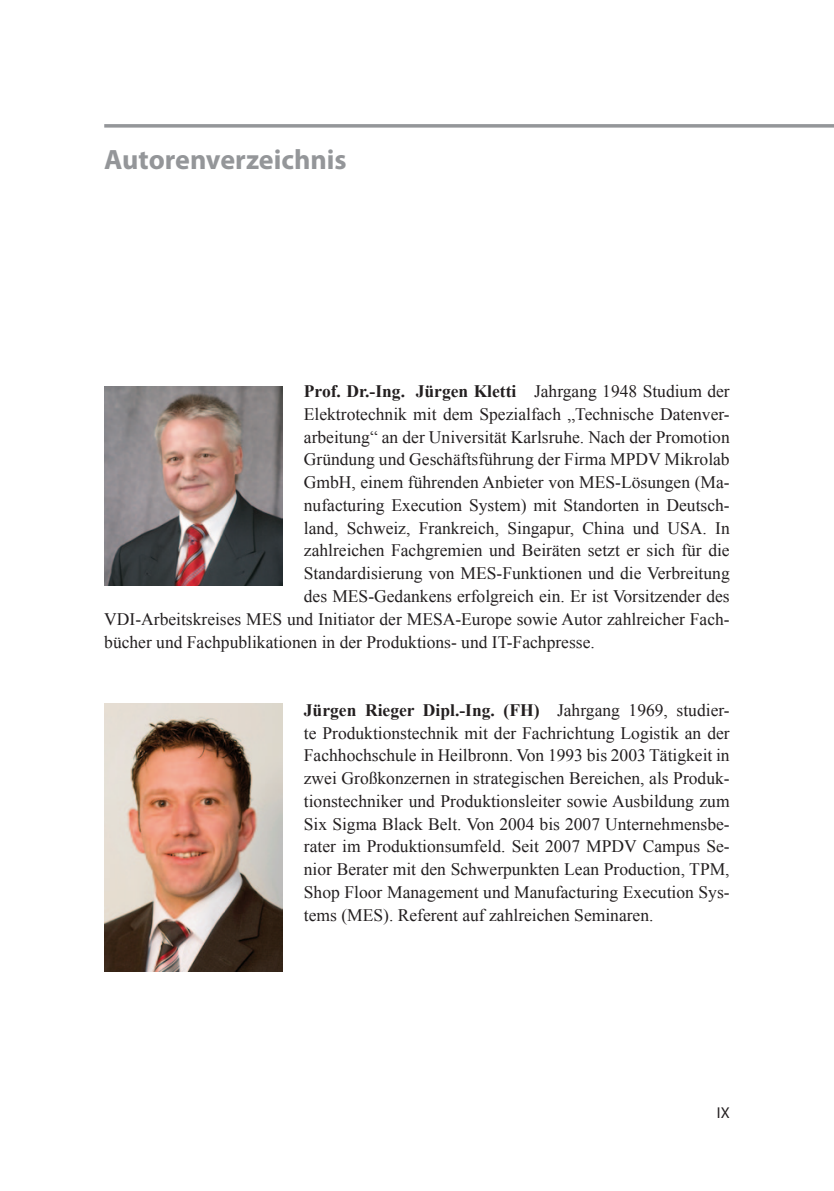
<style>
.page{position:relative;width:834px;height:1191px;background:#fff}
.page>*{position:absolute;margin:0;border:0;box-sizing:border-box;transform-origin:0 0}
.t1{font:700 28px "Myriad Pro";color:#949699}
.t2{font:17.5px/22.8px "Times New Roman PSMT2";color:#231f20;text-align:justify}
.t3{font:700 17.5px "Times New Roman";color:#231f20}
.t4{font:15.75px "Myriad Pro Regular 2";color:#231f20}
.s1{font-family:"Times New Roman PSMT2";font-weight:400}
.s2{font-family:"Times New Roman PSMT3"}
.s3{font-family:"Times New Roman PSMT3";font-weight:400}
</style>
<div class="page">
<svg style="left:104px;top:124px;width:729px;height:4px;background:#a1a2a5"></svg>
<img style="left:104px;top:703px;width:179px;height:268px">
<img style="left:104px;top:387px;width:179px;height:198px">
<h1 class="t1" style="left:104px;top:141px;width:244px">Autorenverzeichnis</h1>
<p class="t3" style="left:304px;top:379px;width:427px">Prof. Dr.-Ing. Jürgen Kletti <span class="s1">Jahrgang 1948 Studium der</span></p>
<p class="t2" style="left:304px;top:402px;width:427px">Elektrotechnik mit dem Spezialfach „Technische Datenver<span class="s2">-</span></p>
<p class="t2" style="left:304px;top:425px;width:427px">arbeitung“ an der Universität Karlsruhe. Nach der Promotion</p>
<p class="t2" style="left:304px;top:448px;width:427px">Gründung und Geschäftsführung der Firma MPDV Mikrolab</p>
<p class="t2" style="left:304px;top:471px;width:427px">GmbH, einem führenden Anbieter von MES-Lösungen (Ma<span class="s2">-</span></p>
<p class="t2" style="left:304px;top:493px;width:427px">nufacturing Execution System) mit Standorten in Deutsch<span class="s2">-</span></p>
<p class="t2" style="left:304px;top:516px;width:427px">land, Schweiz, Frankreich, Singapur, China und USA. In</p>
<p class="t2" style="left:304px;top:539px;width:427px">zahlreichen Fachgremien und Beiräten setzt er sich für die</p>
<p class="t2" style="left:304px;top:562px;width:427px">Standardisierung von MES-Funktionen und die Verbreitung</p>
<p class="t2" style="left:304px;top:584px;width:427px">des MES-Gedankens erfolgreich ein. Er ist Vorsitzender des</p>
<p class="t2" style="left:104px;top:607px;width:627px">VDI-Arbeitskreises MES und Initiator der MESA-Europe sowie Autor zahlreicher Fach<span class="s2">-</span></p>
<p class="t2" style="left:104px;top:630px;width:492px">bücher und Fachpublikationen in der Produktions- und IT-Fachpresse.</p>
<p class="t3" style="left:304px;top:698px;width:427px">Jürgen Rieger Dipl.-Ing. (FH) <span class="s1">Jahrgang 1969, studier</span><span class="s3">-</span></p>
<p class="t2" style="left:304px;top:721px;width:427px">te Produktionstechnik mit der Fachrichtung Logistik an der Fachhochschule in Heilbronn. Von 1993 bis 2003 Tätigkeit in zwei Großkonzernen in strategischen Bereichen, als Produk&shy;tionstechniker und Produktionsleiter sowie Ausbildung zum Six Sigma Black Belt. Von 2004 bis 2007 Unternehmensbe&shy;rater im Produktionsumfeld. Seit 2007 MPDV Campus Se&shy;nior Berater mit den Schwerpunkten Lean Production, TPM, Shop Floor Management und Manufacturing Execution Sys&shy;tems (MES). Referent auf zahlreichen Seminaren.</p>
<p class="t4" style="left:716px;top:1102px;width:14px">IX</p>
</div>
